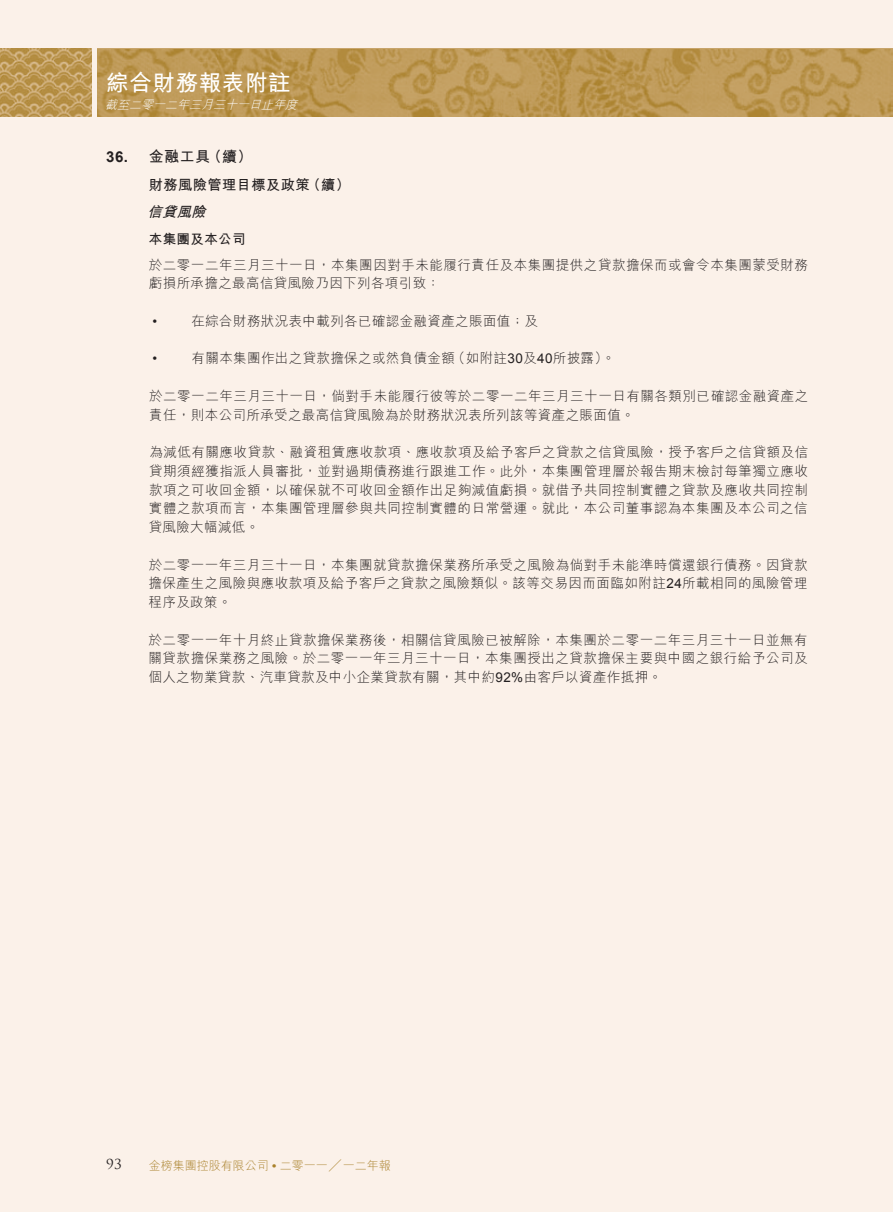
<style>
.page{position:relative;width:893px;height:1212px;background:#fbf1e9}
.page>*{position:absolute;margin:0;border:0;box-sizing:border-box;transform-origin:0 0}
.t1{font:700 22.5px "M Hei HK";letter-spacing:.03em;color:#fff}
.t2{font:700 15px "M Hei HK";color:#231f20}
.t3{font:700 15px "Arial";color:#231f20}
.t4{font:700 14.25px "M Hei HK";letter-spacing:.03em;color:#231f20}
.t5{font:italic 700 14.25px "M Hei HK";color:#231f20}
.t6{font:300 13.5px/18.8px "M Hei HK";letter-spacing:.035em;color:#231f20;text-align:justify}
.t7{font:700 13.5px "M Hei HK";letter-spacing:.03em;color:#231f20}
.t8{font:13.5px "Trajan Pro";color:#231f20}
.t9{font:13.5px "Arial";color:#231f20}
.t10{font:300 12px "M Hei HK";color:#aa822c}
.t11{font:italic 300 12px "M Hei HK";color:#fff}
.s1{font-family:"Arial";font-weight:400}
.s2{font-family:"Arial";font-weight:700}
</style>
<div class="page">
<img style="left:98px;top:50px;width:795px;height:67px">
<img style="left:0;top:49px;width:91px;height:68px">
<h1 class="t1" style="left:106px;top:67px;width:186px">綜合財務報表附註</h1>
<p class="t11" style="left:105px;top:96px;width:198px">截至二零一二年三月三十一日止年度</p>
<p class="t2" style="left:207px;top:146px;width:47px">（續(</p>
<p class="t2" style="left:149px;top:146px;width:63px">金融工具</p>
<p class="t3" style="left:106px;top:147px;width:23px">36.</p>
<p class="t4" style="left:149px;top:174px;width:162px">財務風險管理目標及政策</p>
<p class="t5" style="left:147px;top:201px;width:65px">信貸風險</p>
<p class="t7" style="left:149px;top:230px;width:98px">本集團及本公司</p>
<p class="t6" style="left:149px;top:255px;width:661px">於二零一二年三月三十一日，本集團因對手未能履行責任及本集團提供之貸款擔保而或會令本集團蒙受財務虧損所承擔之最高信貸風險乃因下列各項引致：</p>
<p class="t6" style="left:192px;top:311px;width:348px">在綜合財務狀況表中載列各已確認金融資產之賬面值；及</p>
<p class="t4" style="left:306px;top:174px;width:45px">（續(</p>
<p class="t9" style="left:152px;top:312px;width:6px">•</p>
<p class="t6" style="left:192px;top:348px;width:265px">有關本集團作出之貸款擔保之或然負債金額</p>
<p class="t6" style="left:452px;top:348px;width:165px">（如附註<span class="s1">30</span>及<span class="s1">40</span>所披露。(</p>
<p class="t9" style="left:152px;top:350px;width:6px">•</p>
<p class="t6" style="left:149px;top:386px;width:661px">於二零一二年三月三十一日，倘對手未能履行彼等於二零一二年三月三十一日有關各類別已確認金融資產之責任，則本公司所承受之最高信貸風險為於財務狀況表所列該等資產之賬面值。</p>
<p class="t6" style="left:149px;top:442px;width:661px">為減低有關應收貸款、融資租賃應收款項、應收款項及給予客戶之貸款之信貸風險，授予客戶之信貸額及信貸期須經獲指派人員審批，並對過期債務進行跟進工作。此外，本集團管理層於報告期末檢討每筆獨立應收款項之可收回金額，以確保就不可收回金額作出足夠減值虧損。就借予共同控制實體之貸款及應收共同控制實體之款項而言，本集團管理層參與共同控制實體的日常營運。就此，本公司董事認為本集團及本公司之信貸風險大幅減低。</p>
<p class="t6" style="left:149px;top:555px;width:661px">於二零一一年三月三十一日，本集團就貸款擔保業務所承受之風險為倘對手未能準時償還銀行債務。因貸款擔保產生之風險與應收款項及給予客戶之貸款之風險類似。該等交易因而面臨如附註<span class="s1">24</span>所載相同的風險管理程序及政策。</p>
<p class="t6" style="left:149px;top:630px;width:661px">於二零一一年十月終止貸款擔保業務後，相關信貸風險已被解除，本集團於二零一二年三月三十一日並無有關貸款擔保業務之風險。於二零一一年三月三十一日，本集團授出之貸款擔保主要與中國之銀行給予公司及個人之物業貸款、汽車貸款及中小企業貸款有關，其中約<span class="s1">92%</span>由客戶以資產作抵押。</p>
<p class="t8" style="left:106px;top:1155px;width:17px">93</p>
<p class="t10" style="left:149px;top:1157px;width:243px">金榜集團控股有限公司 <span class="s2">•</span> 二零一一 ╱一二年報</p>
</div>
